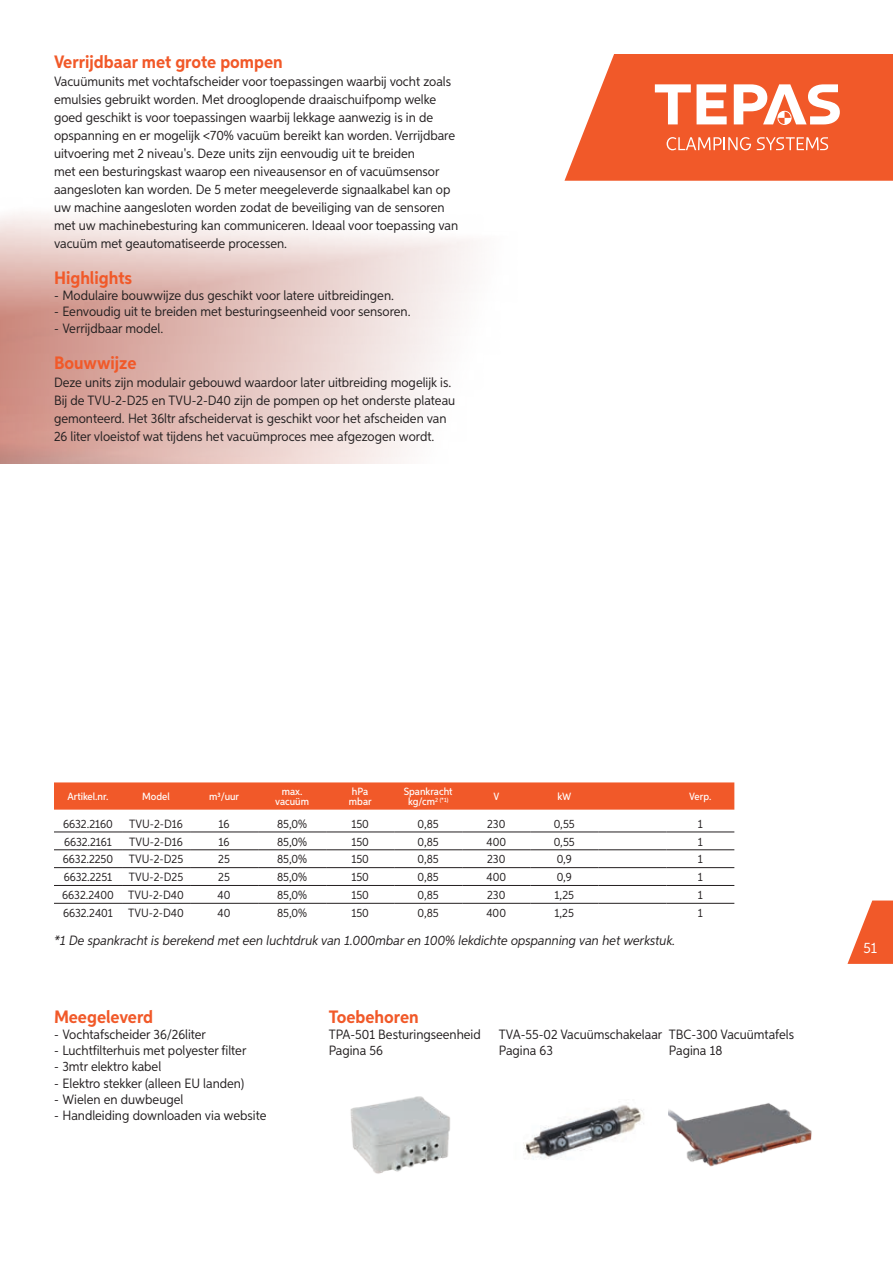
<style>
.page{position:relative;width:893px;height:1263px;background:#fff}
.page>*{position:absolute;margin:0;border:0;box-sizing:border-box;transform-origin:0 0}
.t1{font:700 18px "Aspira Nar";color:#f15929}
.t2{font:15px "Aspira Nar";color:#fff}
.t3{font:13.5px/18px "Aspira Nar";color:#231f20}
.t4{font:italic 13.5px "Aspira Nar";color:#231f20}
.t5{font:12px "Aspira Nar";color:#231f20}
.t6{font:500 10.5px/10.5px "Aspira Nar";color:#fff;text-align:center}
</style>
<div class="page">
<svg style="left:847px;top:900px;width:46px;height:64px"></svg>
<svg style="left:564px;top:54px;width:329px;height:127px"></svg>
<img style="left:350px;top:1096px;width:100px;height:78px">
<img style="left:523px;top:1105px;width:121px;height:55px">
<img style="left:669px;top:1103px;width:143px;height:64px">
<svg style="left:54px;top:782px;width:680px;height:28px;background:#f15d2f"></svg>
<hr style="left:54px;top:832px;width:68px;height:1px;background:#231f20">
<hr style="left:122px;top:832px;width:68px;height:1px;background:#231f20">
<hr style="left:190px;top:832px;width:68px;height:1px;background:#231f20">
<hr style="left:258px;top:832px;width:68px;height:1px;background:#231f20">
<hr style="left:326px;top:832px;width:68px;height:1px;background:#231f20">
<hr style="left:394px;top:832px;width:68px;height:1px;background:#231f20">
<hr style="left:462px;top:832px;width:68px;height:1px;background:#231f20">
<hr style="left:530px;top:832px;width:68px;height:1px;background:#231f20">
<hr style="left:598px;top:832px;width:68px;height:1px;background:#231f20">
<hr style="left:666px;top:832px;width:68px;height:1px;background:#231f20">
<hr style="left:54px;top:849px;width:68px;height:1px;background:#231f20">
<hr style="left:122px;top:849px;width:68px;height:1px;background:#231f20">
<hr style="left:190px;top:849px;width:68px;height:1px;background:#231f20">
<hr style="left:258px;top:849px;width:68px;height:1px;background:#231f20">
<hr style="left:326px;top:849px;width:68px;height:1px;background:#231f20">
<hr style="left:394px;top:849px;width:68px;height:1px;background:#231f20">
<hr style="left:462px;top:849px;width:68px;height:1px;background:#231f20">
<hr style="left:530px;top:849px;width:68px;height:1px;background:#231f20">
<hr style="left:598px;top:849px;width:68px;height:1px;background:#231f20">
<hr style="left:666px;top:849px;width:68px;height:1px;background:#231f20">
<hr style="left:54px;top:867px;width:68px;height:1px;background:#231f20">
<hr style="left:122px;top:867px;width:68px;height:1px;background:#231f20">
<hr style="left:190px;top:867px;width:68px;height:1px;background:#231f20">
<hr style="left:258px;top:867px;width:68px;height:1px;background:#231f20">
<hr style="left:326px;top:867px;width:68px;height:1px;background:#231f20">
<hr style="left:394px;top:867px;width:68px;height:1px;background:#231f20">
<hr style="left:462px;top:867px;width:68px;height:1px;background:#231f20">
<hr style="left:530px;top:867px;width:68px;height:1px;background:#231f20">
<hr style="left:598px;top:867px;width:68px;height:1px;background:#231f20">
<hr style="left:666px;top:867px;width:68px;height:1px;background:#231f20">
<hr style="left:54px;top:885px;width:68px;height:1px;background:#231f20">
<hr style="left:122px;top:885px;width:68px;height:1px;background:#231f20">
<hr style="left:190px;top:885px;width:68px;height:1px;background:#231f20">
<hr style="left:258px;top:885px;width:68px;height:1px;background:#231f20">
<hr style="left:326px;top:885px;width:68px;height:1px;background:#231f20">
<hr style="left:394px;top:885px;width:68px;height:1px;background:#231f20">
<hr style="left:462px;top:885px;width:68px;height:1px;background:#231f20">
<hr style="left:530px;top:885px;width:68px;height:1px;background:#231f20">
<hr style="left:598px;top:885px;width:68px;height:1px;background:#231f20">
<hr style="left:666px;top:885px;width:68px;height:1px;background:#231f20">
<hr style="left:54px;top:903px;width:68px;height:1px;background:#231f20">
<hr style="left:122px;top:903px;width:68px;height:1px;background:#231f20">
<hr style="left:190px;top:903px;width:68px;height:1px;background:#231f20">
<hr style="left:258px;top:903px;width:68px;height:1px;background:#231f20">
<hr style="left:326px;top:903px;width:68px;height:1px;background:#231f20">
<hr style="left:394px;top:903px;width:68px;height:1px;background:#231f20">
<hr style="left:462px;top:903px;width:68px;height:1px;background:#231f20">
<hr style="left:530px;top:903px;width:68px;height:1px;background:#231f20">
<hr style="left:598px;top:903px;width:68px;height:1px;background:#231f20">
<hr style="left:666px;top:903px;width:68px;height:1px;background:#231f20">
<h1 class="t1" style="left:54px;top:51px;width:230px">Verrijdbaar met grote pompen</h1>
<p class="t3" style="left:54px;top:72px;width:406px">Vacuümunits met vochtafscheider voor toepassingen waarbij vocht zoals emulsies gebruikt worden. Met drooglopende draaischuifpomp welke goed geschikt is voor toepassingen waarbij lekkage aanwezig is in de opspanning en er mogelijk &lt;70% vacuüm bereikt kan worden. Verrijdbare uitvoering met 2 niveau's. Deze units zijn eenvoudig uit te breiden<br>met een besturingskast waarop een niveausensor en of vacuümsensor aangesloten kan worden. De 5 meter meegeleverde signaalkabel kan op uw machine aangesloten worden zodat de beveiliging van de sensoren met uw machinebesturing kan communiceren. Ideaal voor toepassing van vacuüm met geautomatiseerde processen.</p>
<h1 class="t1" style="left:54px;top:267px;width:80px">Highlights</h1>
<p class="t3" style="left:54px;top:286px;width:341px">- Modulaire bouwwijze dus geschikt voor latere uitbreidingen.</p>
<p class="t3" style="left:54px;top:303px;width:358px">- Eenvoudig uit te breiden met besturingseenheid voor sensoren.</p>
<p class="t3" style="left:54px;top:319px;width:111px">- Verrijdbaar model.</p>
<h1 class="t1" style="left:54px;top:351px;width:84px">Bouwwijze</h1>
<p class="t3" style="left:54px;top:373px;width:403px">Deze units zijn modulair gebouwd waardoor later uitbreiding mogelijk is.<br>Bij de TVU-2-D25 en TVU-2-D40 zijn de pompen op het onderste plateau gemonteerd. Het 36ltr afscheidervat is geschikt voor het afscheiden van 26 liter vloeistof wat tijdens het vacuümproces mee afgezogen wordt.</p>
<p class="t6" style="left:67px;top:791px;width:43px">Artikel.nr.</p>
<p class="t6" style="left:142px;top:791px;width:29px">Model</p>
<p class="t6" style="left:209px;top:791px;width:31px">m3/uur</p>
<p class="t6" style="left:275px;top:786px;width:35px">max. vacuüm</p>
<p class="t6" style="left:349px;top:786px;width:24px;text-align:left">hPa mbar</p>
<p class="t6" style="left:404px;top:786px;width:50px">Spankracht kg/cm<sup>2</sup> <sup>(*1)</sup></p>
<p class="t6" style="left:493px;top:791px;width:7px">V</p>
<p class="t6" style="left:557px;top:791px;width:15px">kW</p>
<p class="t6" style="left:689px;top:791px;width:24px">Verp.</p>
<p class="t5" style="left:63px;top:816px;width:51px">6632.2160</p>
<p class="t5" style="left:129px;top:816px;width:55px">TVU-2-D16</p>
<p class="t5" style="left:219px;top:816px;width:13px">16</p>
<p class="t5" style="left:277px;top:816px;width:32px">85,0%</p>
<p class="t5" style="left:351px;top:816px;width:19px">150</p>
<p class="t5" style="left:418px;top:816px;width:23px">0,85</p>
<p class="t5" style="left:487px;top:816px;width:20px">230</p>
<p class="t5" style="left:554px;top:816px;width:22px">0,55</p>
<p class="t5" style="left:698px;top:816px;width:7px">1</p>
<p class="t5" style="left:64px;top:834px;width:49px">6632.2161</p>
<p class="t5" style="left:129px;top:834px;width:55px">TVU-2-D16</p>
<p class="t5" style="left:219px;top:834px;width:13px">16</p>
<p class="t5" style="left:277px;top:834px;width:32px">85,0%</p>
<p class="t5" style="left:351px;top:834px;width:19px">150</p>
<p class="t5" style="left:418px;top:834px;width:23px">0,85</p>
<p class="t5" style="left:486px;top:834px;width:21px">400</p>
<p class="t5" style="left:554px;top:834px;width:22px">0,55</p>
<p class="t5" style="left:698px;top:834px;width:7px">1</p>
<p class="t5" style="left:63px;top:852px;width:52px">6632.2250</p>
<p class="t5" style="left:129px;top:852px;width:56px">TVU-2-D25</p>
<p class="t5" style="left:218px;top:852px;width:13px">25</p>
<p class="t5" style="left:277px;top:852px;width:32px">85,0%</p>
<p class="t5" style="left:351px;top:852px;width:19px">150</p>
<p class="t5" style="left:418px;top:852px;width:23px">0,85</p>
<p class="t5" style="left:487px;top:852px;width:20px">230</p>
<p class="t5" style="left:557px;top:852px;width:17px">0,9</p>
<p class="t5" style="left:698px;top:852px;width:7px">1</p>
<p class="t5" style="left:64px;top:870px;width:50px">6632.2251</p>
<p class="t5" style="left:129px;top:870px;width:56px">TVU-2-D25</p>
<p class="t5" style="left:218px;top:870px;width:13px">25</p>
<p class="t5" style="left:277px;top:870px;width:32px">85,0%</p>
<p class="t5" style="left:351px;top:870px;width:19px">150</p>
<p class="t5" style="left:418px;top:870px;width:23px">0,85</p>
<p class="t5" style="left:486px;top:870px;width:21px">400</p>
<p class="t5" style="left:557px;top:870px;width:17px">0,9</p>
<p class="t5" style="left:698px;top:870px;width:7px">1</p>
<p class="t5" style="left:62px;top:888px;width:123px">6632.2400 TVU-2-D40</p>
<p class="t5" style="left:218px;top:888px;width:14px">40</p>
<p class="t5" style="left:277px;top:888px;width:32px">85,0%</p>
<p class="t5" style="left:351px;top:888px;width:19px">150</p>
<p class="t5" style="left:418px;top:888px;width:23px">0,85</p>
<p class="t5" style="left:487px;top:888px;width:20px">230</p>
<p class="t5" style="left:555px;top:888px;width:21px">1,25</p>
<p class="t5" style="left:698px;top:888px;width:7px">1</p>
<p class="t5" style="left:63px;top:905px;width:51px">6632.2401</p>
<p class="t5" style="left:128px;top:905px;width:57px">TVU-2-D40</p>
<p class="t5" style="left:218px;top:905px;width:14px">40</p>
<p class="t5" style="left:277px;top:905px;width:32px">85,0%</p>
<p class="t5" style="left:351px;top:905px;width:19px">150</p>
<p class="t5" style="left:418px;top:905px;width:23px">0,85</p>
<p class="t5" style="left:486px;top:905px;width:21px">400</p>
<p class="t5" style="left:555px;top:905px;width:21px">1,25</p>
<p class="t5" style="left:698px;top:905px;width:7px">1</p>
<p class="t4" style="left:54px;top:932px;width:623px">*1 De spankracht is berekend met een luchtdruk van 1.000mbar en 100% lekdichte opspanning van het werkstuk.</p>
<h1 class="t1" style="left:54px;top:1005px;width:101px">Meegeleverd</h1>
<p class="t3" style="left:54px;top:1025px;width:153px">- Vochtafscheider 36/26liter</p>
<p class="t3" style="left:54px;top:1041px;width:194px">- Luchtfilterhuis met polyester filter</p>
<p class="t3" style="left:54px;top:1057px;width:109px">- 3mtr elektro kabel</p>
<p class="t3" style="left:54px;top:1074px;width:192px">- Elektro stekker (alleen EU landen)</p>
<p class="t3" style="left:54px;top:1090px;width:131px">- Wielen en duwbeugel</p>
<p class="t3" style="left:54px;top:1106px;width:214px">- Handleiding downloaden via website</p>
<h1 class="t1" style="left:329px;top:1005px;width:92px">Toebehoren</h1>
<p class="t3" style="left:329px;top:1026px;width:154px;line-height:16.2px">TPA-501 Besturingseenheid<br>Pagina 56</p>
<p class="t3" style="left:499px;top:1026px;width:165px;line-height:16.2px">TVA-55-02 Vacuümschakelaar<br>Pagina 63</p>
<p class="t3" style="left:669px;top:1026px;width:127px;line-height:16.2px">TBC-300 Vacuümtafels<br>Pagina 18</p>
<p class="t2" style="left:863px;top:938px;width:15px">51</p>
</div>
